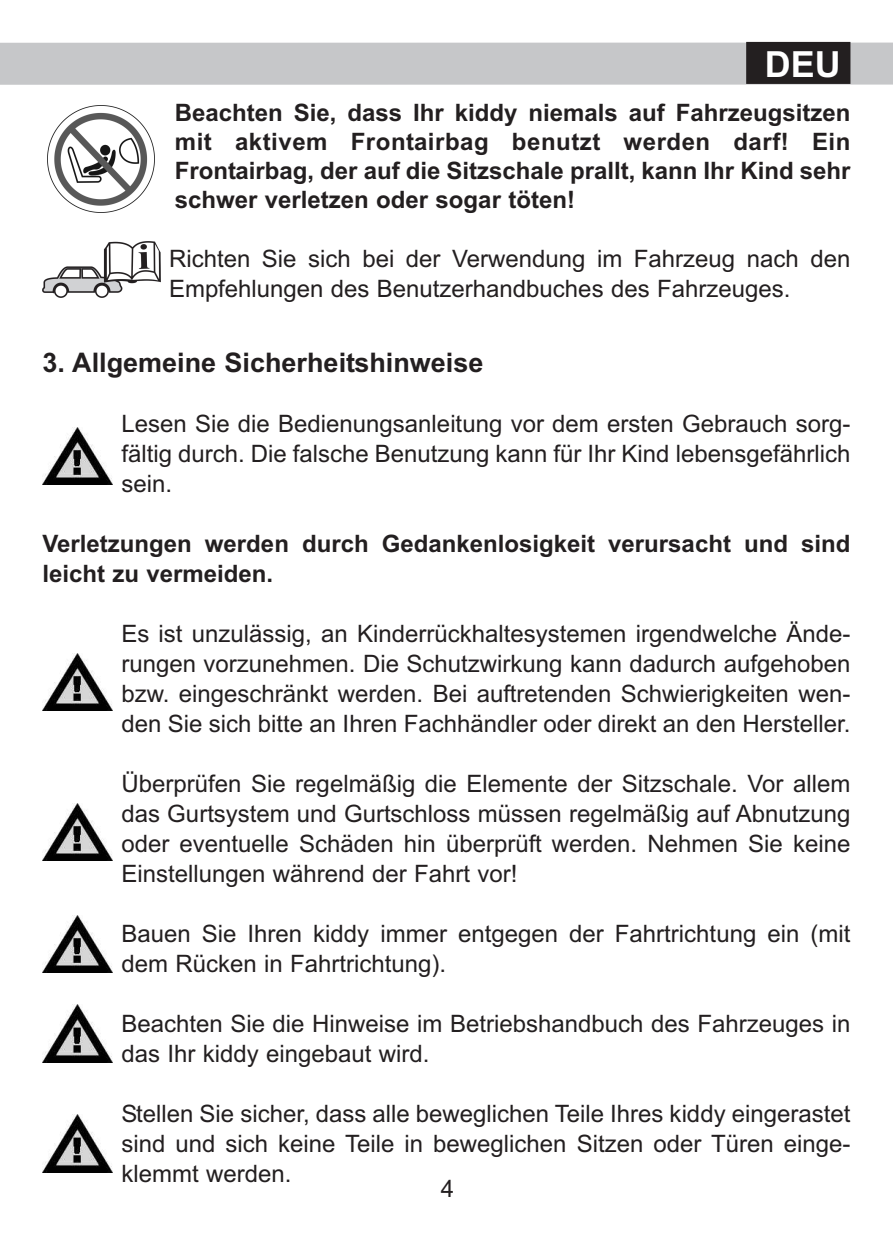
<style>
.page{position:relative;width:893px;height:1259px;background:#fff}
.page>*{position:absolute;margin:0;border:0;box-sizing:border-box;transform-origin:0 0}
.t1{font:700 36px "Arial";color:#fff}
.t2{font:700 27px "Arial";color:#231f20}
.t3{font:24px/30px "Arial";color:#231f20;text-align:justify}
.t4{font:700 24px/28.8px "Arial";color:#231f20;text-align:justify}
</style>
<div class="page">
<img style="left:48px;top:106px;width:106px;height:106px">
<img style="left:43px;top:1114px;width:69px;height:58px">
<img style="left:43px;top:653px;width:69px;height:58px">
<img style="left:43px;top:803px;width:69px;height:57px">
<img style="left:43px;top:915px;width:69px;height:57px">
<img style="left:43px;top:1004px;width:69px;height:58px">
<img style="left:43px;top:241px;width:117px;height:57px">
<img style="left:43px;top:427px;width:69px;height:58px">
<div style="left:0;top:43px;width:893px;height:42px;background:#c6c7c9"></div>
<div style="left:746px;top:42px;width:104px;height:42px;background:#231f20"></div>
<h1 class="t1" style="left:765px;top:43px;width:77px">DEU</h1>
<p class="t4" style="left:175px;top:99px;width:677px">Beachten Sie, dass Ihr kiddy niemals auf Fahrzeugsitzen mit aktivem Frontairbag benutzt werden darf! Ein Frontairbag, der auf die Sitzschale prallt, kann Ihr Kind sehr schwer verletzen oder sogar töten!</p>
<p class="t3" style="left:169px;top:243px;width:683px">Richten Sie sich bei der Verwendung im Fahrzeug nach den<br>Empfehlungen des Benutzerhandbuches des Fahrzeuges.</p>
<p class="t2" style="left:43px;top:346px;width:442px">3. Allgemeine Sicherheitshinweise</p>
<p class="t3" style="left:121px;top:408px;width:731px">Lesen Sie die Bedienungsanleitung vor dem ersten Gebrauch sorg&shy;fältig durch. Die falsche Benutzung kann für Ihr Kind lebensgefährlich sein.</p>
<p class="t4" style="left:43px;top:528px;width:809px;line-height:30px">Verletzungen werden durch Gedankenlosigkeit verursacht und sind leicht zu vermeiden.</p>
<p class="t3" style="left:121px;top:618px;width:731px">Es ist unzulässig, an Kinderrückhaltesystemen irgendwelche Ände&shy;rungen vorzunehmen. Die Schutzwirkung kann dadurch aufgehoben bzw. eingeschränkt werden. Bei auftretenden Schwierigkeiten wen&shy;den Sie sich bitte an Ihren Fachhändler oder direkt an den Hersteller.</p>
<p class="t3" style="left:121px;top:768px;width:731px">Überprüfen Sie regelmäßig die Elemente der Sitzschale. Vor allem das Gurtsystem und Gurtschloss müssen regelmäßig auf Abnutzung oder eventuelle Schäden hin überprüft werden. Nehmen Sie keine Einstellungen während der Fahrt vor!</p>
<p class="t3" style="left:121px;top:918px;width:731px">Bauen Sie Ihren kiddy immer entgegen der Fahrtrichtung ein (mit dem Rücken in Fahrtrichtung).</p>
<p class="t3" style="left:121px;top:1008px;width:731px">Beachten Sie die Hinweise im Betriebshandbuch des Fahrzeuges in das Ihr kiddy eingebaut wird.</p>
<p class="t3" style="left:121px;top:1098px;width:731px">Stellen Sie sicher, dass alle beweglichen Teile Ihres kiddy eingerastet sind und sich keine Teile in beweglichen Sitzen oder Türen einge&shy;klemmt werden.</p>
<p class="t3" style="left:441px;top:1173px;width:15px">4</p>
</div>
